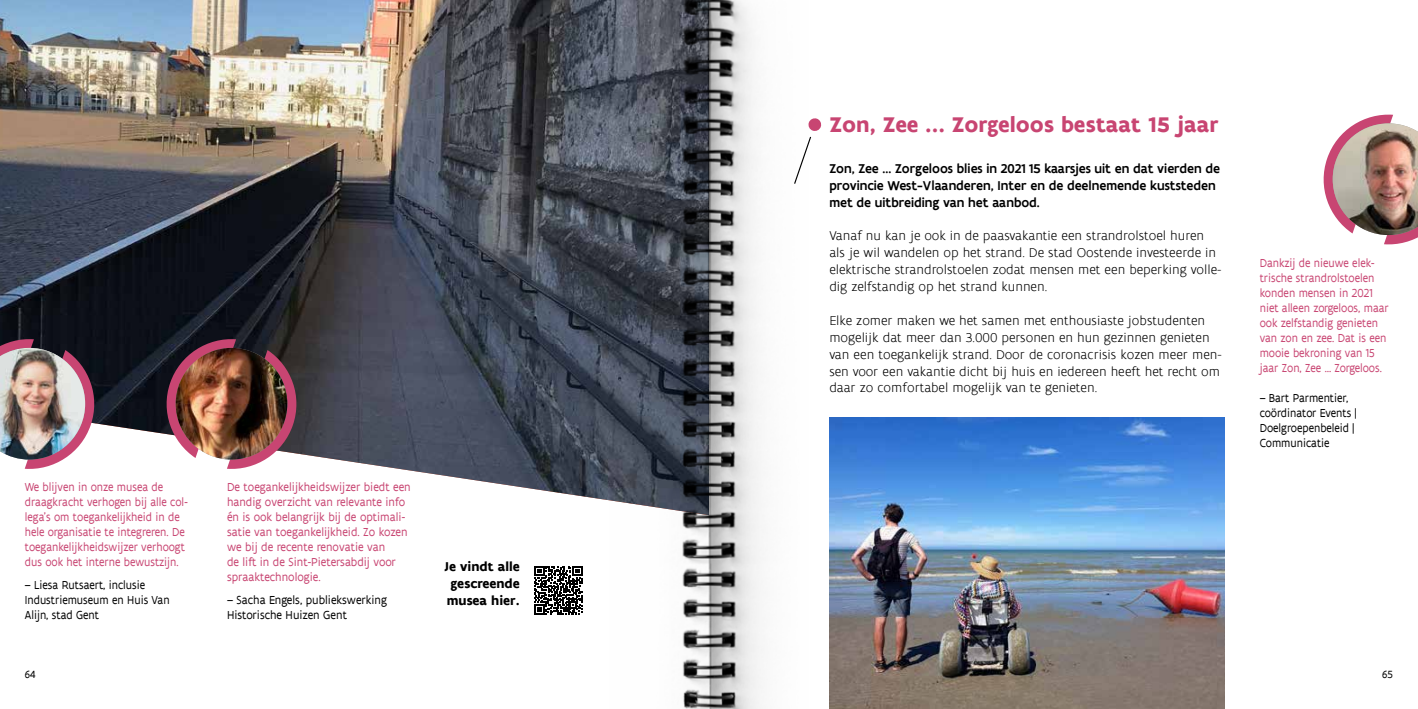
<style>
.page{position:relative;width:1418px;height:709px;background:#fff}
.page>*{position:absolute;margin:0;border:0;box-sizing:border-box;transform-origin:0 0}
.t1{font:700 22.88px "Flanders Art Sans";color:#c84572}
.t2{font:300 13.75px/16.9px "Flanders Art Sans";color:#000}
.t3{font:500 13.75px/16.9px "Flanders Art Sans";color:#000}
.t4{font:700 13.75px "Flanders Art Sans";color:#000}
.t5{font:12.5px/15px "Flanders Art Sans";color:#c84572;scale:.92 1}
.t6{font:12.5px "Flanders Art Sans";color:#c84572;scale:.95 1}
.t7{font:12.5px/15px "Flanders Art Sans";color:#000;scale:.92 1}
.t8{font:12.5px "Flanders Art Sans";color:#000;scale:.95 1}
.t9{font:11.25px "Flanders Art Sans";color:#000}
</style>
<div class="page">
<svg style="left:534px;top:566px;width:48px;height:48px"></svg>
<img style="left:0;top:0;width:609px;height:501px">
<svg style="left:160px;top:337px;width:143px;height:134px"></svg>
<svg style="left:0;top:337px;width:100px;height:134px"></svg>
<img style="left:0;top:348px;width:85px;height:111px">
<img style="left:176px;top:348px;width:111px;height:111px;border-radius:56px">
<svg style="left:808px;top:118px;width:14px;height:28px"></svg>
<img style="left:609px;top:0;width:199px;height:709px">
<img style="left:829px;top:417px;width:395px;height:292px">
<svg style="left:1323px;top:114px;width:94px;height:131px"></svg>
<img style="left:1332px;top:123px;width:85px;height:112px">
<p class="t5" style="left:25px;top:480px;width:152px">We blijven in onze musea de</p>
<p class="t6" style="left:227px;top:479px;width:195px">De toegankelijkheidswijzer biedt een</p>
<p class="t5" style="left:25px;top:495px;width:178px">draagkracht verhogen bij alle col-</p>
<p class="t6" style="left:227px;top:494px;width:189px">handig overzicht van relevante info</p>
<p class="t5" style="left:25px;top:510px;width:170px">lega’s om toegankelijkheid in de</p>
<p class="t6" style="left:227px;top:509px;width:189px">én is ook belangrijk bij de optimali-</p>
<p class="t5" style="left:25px;top:525px;width:175px">hele organisatie te integreren. De</p>
<p class="t6" style="left:227px;top:524px;width:192px">satie van toegankelijkheid. Zo kozen</p>
<p class="t5" style="left:25px;top:540px;width:175px">toegankelijkheidswijzer verhoogt</p>
<p class="t6" style="left:227px;top:539px;width:168px">we bij de recente renovatie van</p>
<p class="t5" style="left:25px;top:555px;width:169px">dus ook het interne bewustzijn.</p>
<p class="t6" style="left:227px;top:554px;width:179px">de lift in de Sint-Pietersabdij voor</p>
<p class="t4" style="left:444px;top:558px;width:77px">Je vindt alle</p>
<p class="t6" style="left:227px;top:569px;width:100px">spraaktechnologie.</p>
<p class="t7" style="left:25px;top:577px;width:132px">– Liesa Rutsaert, inclusie</p>
<p class="t4" style="left:450px;top:574px;width:71px">gescreende</p>
<p class="t7" style="left:25px;top:592px;width:159px">Industriemuseum en Huis Van</p>
<p class="t8" style="left:227px;top:592px;width:170px">– Sacha Engels, publiekswerking</p>
<p class="t4" style="left:447px;top:591px;width:74px">musea hier.</p>
<p class="t7" style="left:25px;top:607px;width:82px">Alijn, stad Gent</p>
<p class="t8" style="left:227px;top:607px;width:128px">Historische Huizen Gent</p>
<p class="t1" style="left:829px;top:110px;width:391px">Zon, Zee … Zorgeloos bestaat 15 jaar</p>
<p class="t3" style="left:829px;top:160px;width:392px">Zon, Zee ... Zorgeloos blies in 2021 15 kaarsjes uit en dat vierden de provincie West-Vlaanderen, Inter en de deelnemende kuststeden met de uitbreiding van het aanbod.</p>
<p class="t2" style="left:829px;top:228px;width:376px">Vanaf nu kan je ook in de paasvakantie een strandrolstoel huren</p>
<p class="t2" style="left:829px;top:245px;width:393px">als je wil wandelen op het strand. De stad Oostende investeerde in elektrische strandrolstoelen zodat mensen met een beperking volle-</p>
<p class="t2" style="left:829px;top:278px;width:219px">dig zelfstandig op het strand kunnen.</p>
<p class="t2" style="left:829px;top:312px;width:394px">Elke zomer maken we het samen met enthousiaste jobstudenten mogelijk dat meer dan 3.000 personen en hun gezinnen genieten van een toegankelijk strand. Door de coronacrisis kozen meer men-</p>
<p class="t2" style="left:829px;top:363px;width:392px">sen voor een vakantie dicht bij huis en iedereen heeft het recht om daar zo comfortabel mogelijk van te genieten.</p>
<p class="t5" style="left:1259px;top:255px;width:142px">Dankzij de nieuwe elek&shy;trische strandrolstoelen konden mensen in 2021 niet alleen zorgeloos, maar ook zelfstandig genieten van zon en zee. Dat is een mooie bekroning van 15 jaar Zon, Zee … Zorgeloos.</p>
<p class="t7" style="left:1259px;top:390px;width:107px">– Bart Parmentier, coördinator Events |<br>Doelgroepenbeleid |<br>Communicatie</p>
<p class="t9" style="left:25px;top:668px;width:12px">64</p>
<p class="t9" style="left:1382px;top:668px;width:12px">65</p>
</div>
